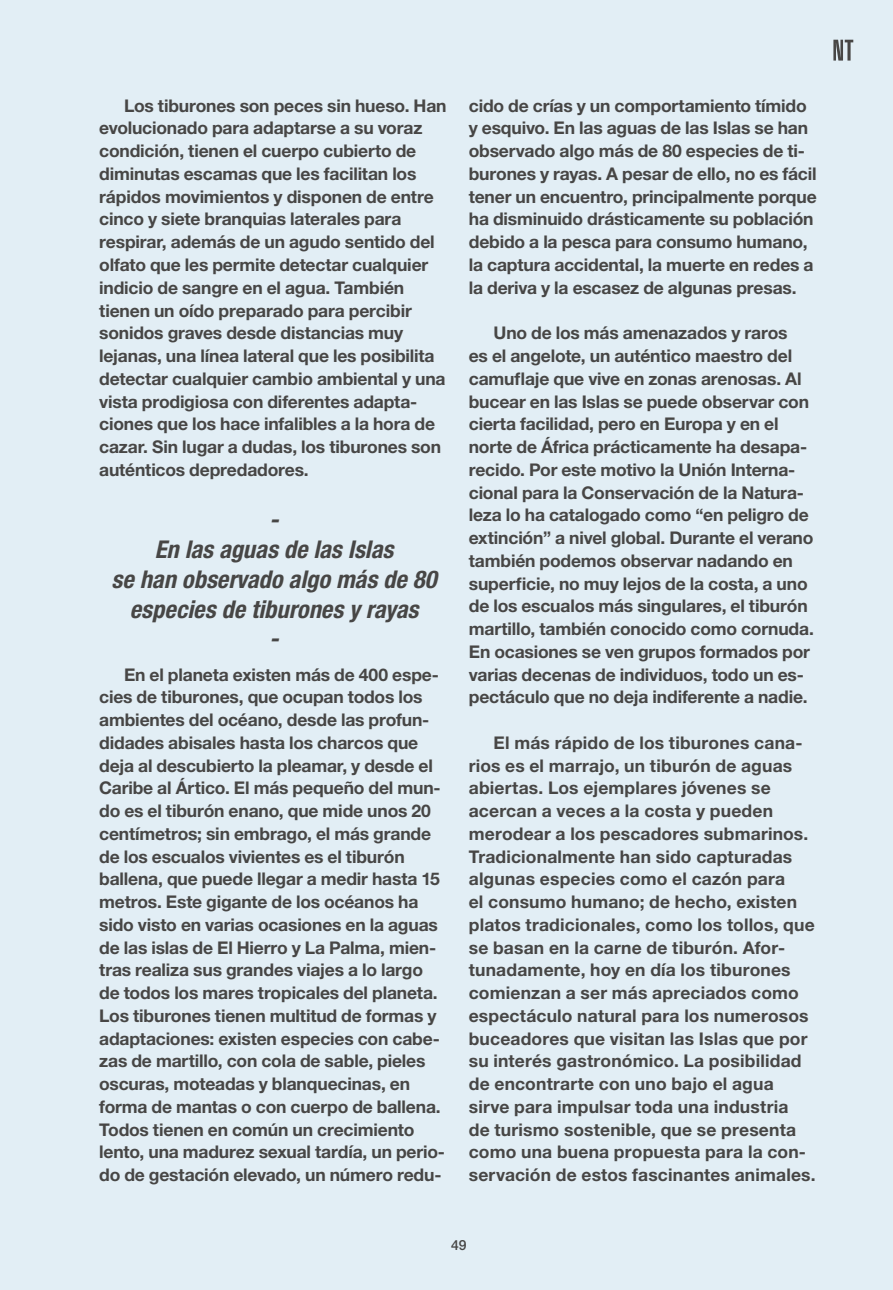
<style>
.page{position:relative;width:893px;height:1290px;background:#e2eef5}
.page>*{position:absolute;margin:0;border:0;box-sizing:border-box;transform-origin:0 0}
.t1{font:italic 700 condensed 24.5px/29.8px "Helvetica Neue LT Std";color:#474645;text-align:center}
.t2{font:700 17.5px/22.8px "Helvetica Neue LT Std";letter-spacing:-.01em;color:#474645}
.t3{font:700 17.5px/22.8px "Helvetica Neue LT Std";letter-spacing:.01em;color:#474645}
.t4{font:500 14px "Helvetica Neue LT Std";color:#474645}
</style>
<div class="page">
<svg style="left:833px;top:40px;width:20px;height:21px"></svg>
<p class="t2" style="left:99px;top:94px;width:349px;text-indent:25px">Los tiburones son peces sin hueso. Han evolucionado para adaptarse a su voraz condición, tienen el cuerpo cubierto de diminutas escamas que les facilitan los rápidos movimientos y disponen de entre cinco y siete branquias laterales para respirar, además de un agudo sentido del olfato que les permite detectar cualquier indicio de sangre en el agua. También tienen un oído preparado para percibir sonidos graves desde distancias muy lejanas, una línea lateral que les posibilita detectar cualquier cambio ambiental y una vista prodigiosa con diferentes adapta&shy;ciones que los hace infalibles a la hora de cazar. Sin lugar a dudas, los tiburones son auténticos depredadores.</p>
<h1 class="t1" style="left:112px;top:505px;width:326px">-<br>En las aguas de las Islas<br>se han observado algo más de 80 especies de tiburones y rayas<br>-</h1>
<p class="t2" style="left:99px;top:662px;width:347px;text-indent:25px">En el planeta existen más de 400 espe&shy;cies de tiburones, que ocupan todos los ambientes del océano, desde las profun&shy;didades abisales hasta los charcos que deja al descubierto la pleamar, y desde el Caribe al Ártico. El más pequeño del mun&shy;do es el tiburón enano, que mide unos 20 centímetros; sin embrago, el más grande de los escualos vivientes es el tiburón ballena, que puede llegar a medir hasta 15 metros. Este gigante de los océanos ha sido visto en varias ocasiones en la aguas de las islas de El Hierro y La Palma, mien&shy;tras realiza sus grandes viajes a lo largo de todos los mares tropicales del planeta.<br>Los tiburones tienen multitud de formas y adaptaciones: existen especies con cabe&shy;zas de martillo, con cola de sable, pieles oscuras, moteadas y blanquecinas, en forma de mantas o con cuerpo de ballena.<br>Todos tienen en común un crecimiento lento, una madurez sexual tardía, un perio&shy;do de gestación elevado, un número redu-</p>
<p class="t2" style="left:469px;top:94px;width:349px">cido de crías y un comportamiento tímido y esquivo. En las aguas de las Islas se han observado algo más de 80 especies de ti&shy;burones y rayas. A pesar de ello, no es fácil tener un encuentro, principalmente porque ha disminuido drásticamente su población debido a la pesca para consumo humano, la captura accidental, la muerte en redes a la deriva y la escasez de algunas presas.</p>
<p class="t2" style="left:469px;top:321px;width:347px;text-indent:25px">Uno de los más amenazados y raros<br>es el angelote, un auténtico maestro del camuflaje que vive en zonas arenosas. Al bucear en las Islas se puede observar con cierta facilidad, pero en Europa y en el norte de África prácticamente ha desapa&shy;recido. Por este motivo la Unión Interna&shy;cional para la Conservación de la Natura&shy;leza lo ha catalogado como “en peligro de extinción” a nivel global. Durante el verano también podemos observar nadando en superficie, no muy lejos de la costa, a uno de los escualos más singulares, el tiburón martillo, también conocido como cornuda.<br>En ocasiones se ven grupos formados por varias decenas de individuos, todo un es&shy;pectáculo que no deja indiferente a nadie.</p>
<p class="t3" style="left:469px;top:731px;width:348px;text-indent:25px">El más rápido de los tiburones cana&shy;rios es el marrajo, un tiburón de aguas abiertas. Los ejemplares jóvenes se acercan a veces a la costa y pueden merodear a los pescadores submarinos.<br>Tradicionalmente han sido capturadas algunas especies como el cazón para<br>el consumo humano; de hecho, existen platos tradicionales, como los tollos, que se basan en la carne de tiburón. Afor&shy;tunadamente, hoy en día los tiburones comienzan a ser más apreciados como espectáculo natural para los numerosos buceadores que visitan las Islas que por su interés gastronómico. La posibilidad de encontrarte con uno bajo el agua sirve para impulsar toda una industria<br>de turismo sostenible, que se presenta como una buena propuesta para la con&shy;servación de estos fascinantes animales.</p>
<p class="t4" style="left:451px;top:1237px;width:17px">49</p>
</div>
